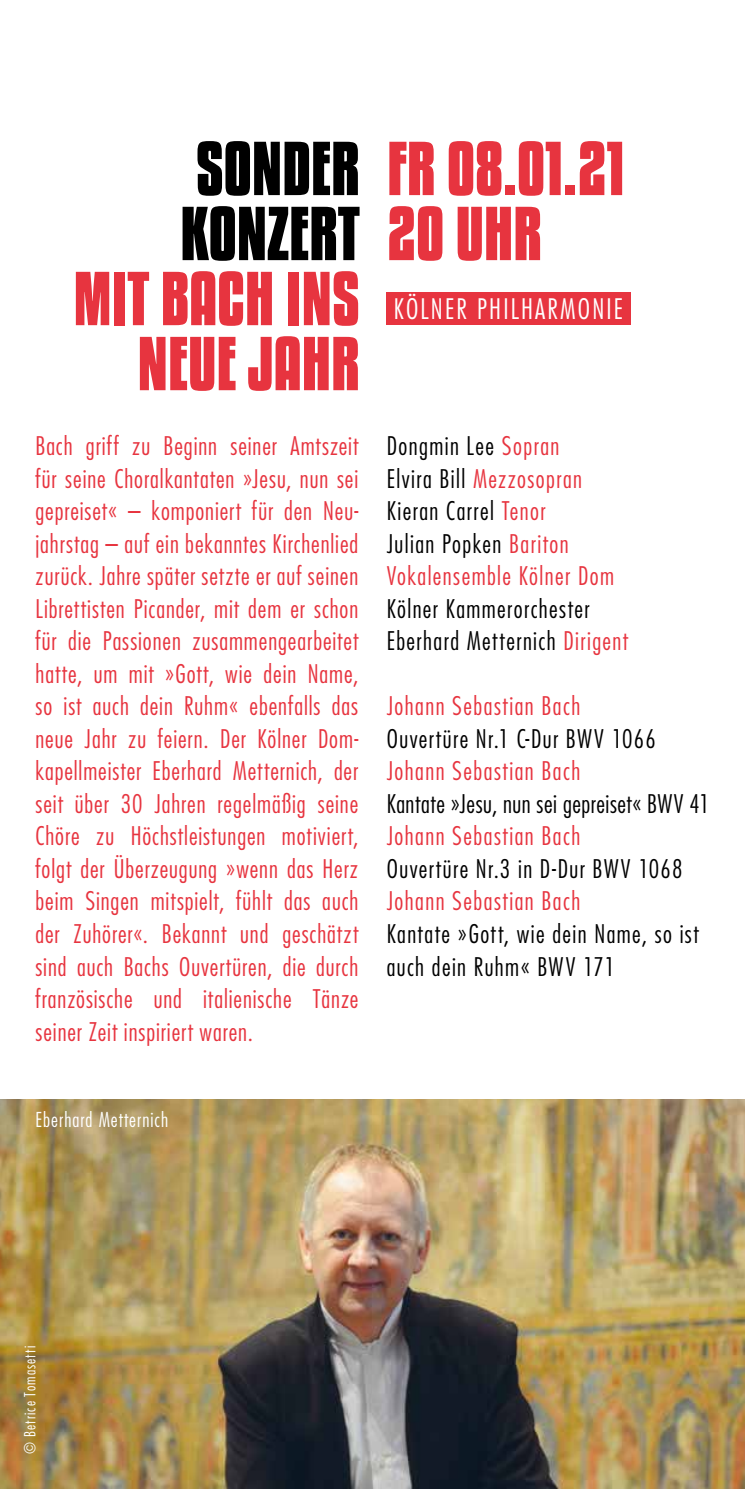
<style>
.page{position:relative;width:745px;height:1489px;background:#fff}
.page>*{position:absolute;margin:0;border:0;box-sizing:border-box;transform-origin:0 0}
.t1{font:700 67.5px/65px "Kenyan Coffee Rg";letter-spacing:-.01em;color:#e7343f}
.t2{font:300 condensed 27.5px "Futura Std";letter-spacing:.08em;color:#fff}
.t3{font:300 condensed 25px/32.5px "Futura Std";letter-spacing:.055em;color:#e7343f;text-align:justify}
.t4{font:300 condensed 25px/32.5px "Futura Std";letter-spacing:.055em;color:#000}
.t5{font:300 condensed 25px "Futura Std";letter-spacing:.02em;color:#000}
.t6{font:300 condensed 20px "Futura Std";letter-spacing:.05em;color:#fff}
.t7{font:300 condensed 15px "Futura Std";letter-spacing:.075em;color:#fff}
.s1{color:#000}
.s2{color:#e7343f}
</style>
<div class="page">
<img style="left:0;top:1099px;width:744px;height:389px">
<div style="left:386px;top:293px;width:244px;height:32px;background:#e7343f"></div>
<h1 class="t1" style="left:180px;top:136px;width:446px"><span class="s1">SONDER</span> FR 08.01.21<br><span class="s1">KONZERT</span> 20 UHR</h1>
<p class="t2" style="left:393px;top:293px;width:231px">KÖLNER PHILHARMONIE</p>
<h1 class="t1" style="left:73px;top:266px;width:288px;text-align:right">MIT BACH INS<br>NEUE JAHR</h1>
<p class="t3" style="left:35px;top:430px;width:324px">Bach griff zu Beginn seiner Amtszeit für seine Choralkantaten »Jesu, nun sei gepreiset« – komponiert für den Neu&shy;jahrstag – auf ein bekanntes Kirchenlied zurück. Jahre später setzte er auf seinen Librettisten Picander, mit dem er schon für die Passionen zusammengearbeitet hatte, um mit »Gott, wie dein Name, so ist auch dein Ruhm« ebenfalls das neue Jahr zu feiern. Der Kölner Dom&shy;kapellmeister Eberhard Metternich, der seit über 30 Jahren regelmäßig seine Chöre zu Höchstleistungen motiviert, folgt der Überzeugung »wenn das Herz beim Singen mitspielt, fühlt das auch der Zuhörer«. Bekannt und geschätzt sind auch Bachs Ouvertüren, die durch französische und italienische Tänze seiner Zeit inspiriert waren.</p>
<p class="t6" style="left:35px;top:1108px;width:134px">Eberhard Metternich</p>
<p class="t3" style="left:386px;top:430px;width:229px;text-align:left"><span class="s1">Dongmin Lee</span> Sopran<br><span class="s1">Elvira Bill</span> Mezzosopran<br><span class="s1">Kieran Carrel</span> Tenor<br><span class="s1">Julian Popken</span> Bariton<br>Vokalensemble Kölner Dom</p>
<p class="t4" style="left:386px;top:592px;width:243px">Kölner Kammerorchester<br>Eberhard Metternich <span class="s2">Dirigent</span></p>
<p class="t3" style="left:386px;top:690px;width:195px">Johann Sebastian Bach</p>
<p class="t4" style="left:386px;top:722px;width:270px">Ouvertüre Nr.1 C-Dur BWV 1066</p>
<p class="t3" style="left:386px;top:755px;width:195px">Johann Sebastian Bach</p>
<p class="t5" style="left:386px;top:788px;width:324px">Kantate »Jesu, nun sei gepreiset« BWV 41</p>
<p class="t3" style="left:386px;top:820px;width:195px">Johann Sebastian Bach</p>
<p class="t4" style="left:386px;top:852px;width:297px">Ouvertüre Nr.3 in D-Dur BWV 1068</p>
<p class="t3" style="left:386px;top:885px;width:195px">Johann Sebastian Bach</p>
<p class="t4" style="left:386px;top:917px;width:313px">Kantate »Gott, wie dein Name, so ist auch dein Ruhm« BWV 171</p>
<p class="t7" style="left:21px;top:1453px;width:109px;rotate:-90deg">© Betrice Tomasetti</p>
</div>
